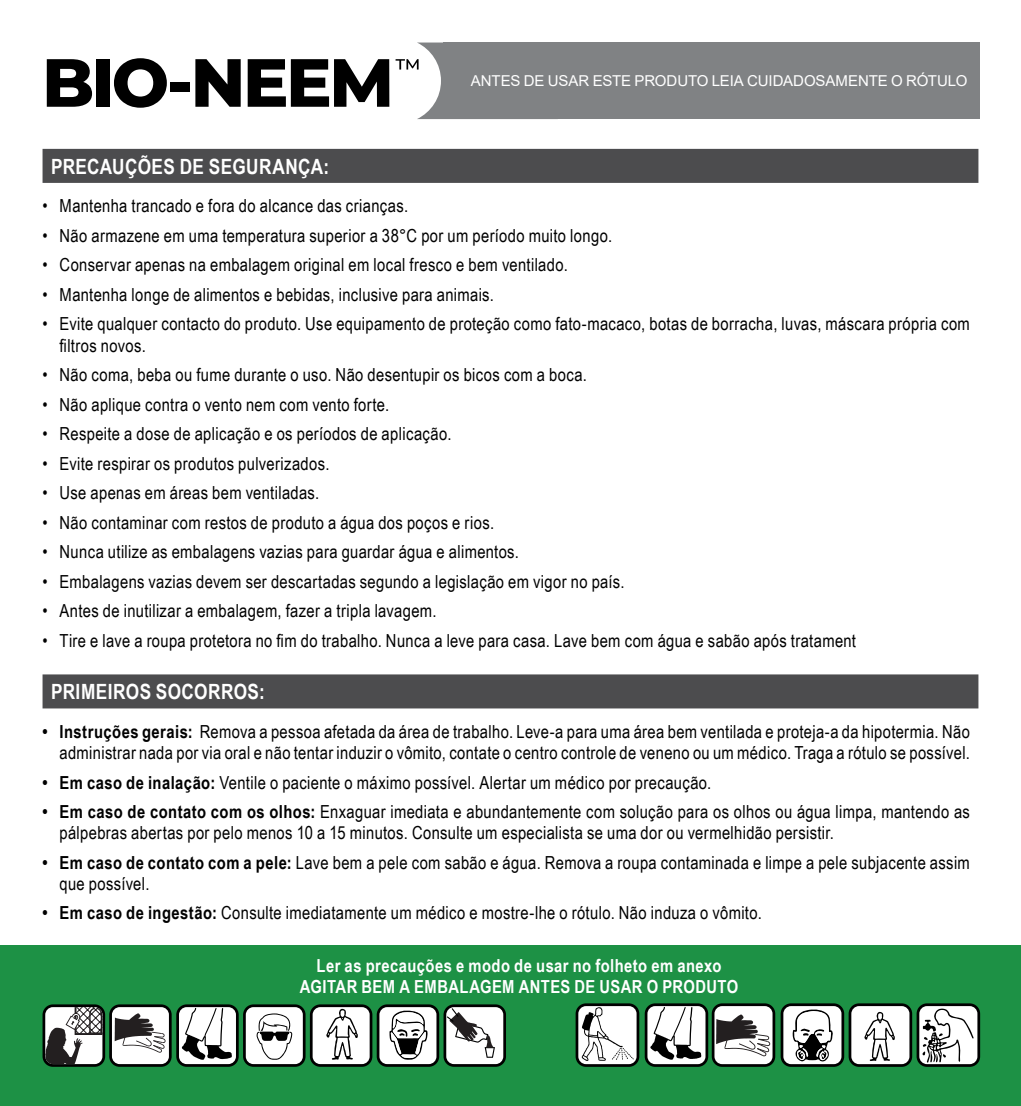
<style>
.page{position:relative;width:1021px;height:1106px;background:#fff}
.page>*{position:absolute;margin:0;border:0;box-sizing:border-box;transform-origin:0 0}
.t1{font:700 21px "Arial Narrow";letter-spacing:.02em;color:#fff}
.t2{font:18px/21px "Arial Narrow";letter-spacing:.02em;color:#000}
.t3{font:700 18px/21px "Arial Narrow";letter-spacing:.025em;color:#fff;text-align:center}
.t4{font:15px "Arial";letter-spacing:-.005em;color:#fff}
.s1{font-weight:700}
</style>
<div class="page">
<div style="left:43px;top:149px;width:935px;height:34px;background:#4c4c4e"></div>
<div style="left:443px;top:43px;width:537px;height:76px;background:#808284"></div>
<div style="left:43px;top:674px;width:935px;height:34px;background:#4c4c4e"></div>
<svg style="left:47px;top:59px;width:45px;height:48px"></svg>
<div style="left:97px;top:59px;width:13px;height:48px;background:#000"></div>
<svg style="left:114px;top:58px;width:53px;height:50px"></svg>
<div style="left:170px;top:82px;width:20px;height:10px;background:#000"></div>
<svg style="left:195px;top:59px;width:46px;height:48px"></svg>
<svg style="left:248px;top:59px;width:141px;height:48px"></svg>
<svg style="left:395px;top:43px;width:48px;height:76px"></svg>
<div style="left:0;top:945px;width:1020px;height:161px;background:#1d9145"></div>
<svg style="left:43px;top:1004px;width:463px;height:62px"></svg>
<svg style="left:575px;top:1003px;width:405px;height:63px"></svg>
<p class="t4" style="left:471px;top:72px;width:498px">ANTES DE USAR ESTE PRODUTO LEIA CUIDADOSAMENTE O RÓTULO</p>
<p class="t1" style="left:51px;top:158px;width:280px">PRECAUÇÕES DE SEGURANÇA:</p>
<p class="t2" style="left:43px;top:197px;width:367px">• Mantenha trancado e fora do alcance das crianças.</p>
<p class="t2" style="left:43px;top:227px;width:571px">• Não armazene em uma temperatura superior a 38°C por um período muito longo.</p>
<p class="t2" style="left:43px;top:256px;width:527px">• Conservar apenas na embalagem original em local fresco e bem ventilado.</p>
<p class="t2" style="left:43px;top:286px;width:453px">• Mantenha longe de alimentos e bebidas, inclusive para animais.</p>
<p class="t2" style="left:60px;top:315px;width:911px;text-indent:-17px">• Evite qualquer contacto do produto. Use equipamento de proteção como fato-macaco, botas de borracha, luvas, máscara própria com filtros novos.</p>
<p class="t2" style="left:43px;top:366px;width:546px">• Não coma, beba ou fume durante o uso. Não desentupir os bicos com a boca.</p>
<p class="t2" style="left:43px;top:395px;width:348px">• Não aplique contra o vento nem com vento forte.</p>
<p class="t2" style="left:43px;top:425px;width:410px">• Respeite a dose de aplicação e os períodos de aplicação.</p>
<p class="t2" style="left:43px;top:454px;width:288px">• Evite respirar os produtos pulverizados.</p>
<p class="t2" style="left:43px;top:484px;width:278px">• Use apenas em áreas bem ventiladas.</p>
<p class="t2" style="left:43px;top:513px;width:453px">• Não contaminar com restos de produto a água dos poços e rios.</p>
<p class="t2" style="left:43px;top:543px;width:478px">• Nunca utilize as embalagens vazias para guardar água e alimentos.</p>
<p class="t2" style="left:43px;top:572px;width:583px">• Embalagens vazias devem ser descartadas segundo a legislação em vigor no país.</p>
<p class="t2" style="left:43px;top:602px;width:395px">• Antes de inutilizar a embalagem, fazer a tripla lavagem.</p>
<p class="t2" style="left:43px;top:631px;width:815px">• Tire e lave a roupa protetora no fim do trabalho. Nunca a leve para casa. Lave bem com água e sabão após tratament</p>
<p class="t1" style="left:51px;top:684px;width:215px">PRIMEIROS SOCORROS:</p>
<p class="t2" style="left:43px;top:722px;width:928px;text-align:right"><span class="s1">• Instruções gerais:</span> Remova a pessoa afetada da área de trabalho. Leve-a para uma área bem ventilada e proteja-a da hipotermia. Não administrar nada por via oral e não tentar induzir o vômito, contate o centro controle de veneno ou um médico. Traga a rótulo se possível.</p>
<p class="t2" style="left:43px;top:773px;width:670px"><span class="s1">• Em caso de inalação:</span> Ventile o paciente o máximo possível. Alertar um médico por precaução.</p>
<p class="t2" style="left:60px;top:802px;width:911px;text-indent:-17px"><span class="s1">• Em caso de contato com os olhos:</span> Enxaguar imediata e abundantemente com solução para os olhos ou água limpa, mantendo as pálpebras abertas por pelo menos 10 a 15 minutos. Consulte um especialista se uma dor ou vermelhidão persistir.</p>
<p class="t2" style="left:60px;top:853px;width:911px;text-indent:-17px"><span class="s1">• Em caso de contato com a pele:</span> Lave bem a pele com sabão e água. Remova a roupa contaminada e limpe a pele subjacente assim que possível.</p>
<p class="t2" style="left:43px;top:904px;width:720px"><span class="s1">• Em caso de ingestão:</span> Consulte imediatamente um médico e mostre-lhe o rótulo. Não induza o vômito.</p>
<p class="t3" style="left:300px;top:956px;width:440px">Ler as precauções e modo de usar no folheto em anexo<br>AGITAR BEM A EMBALAGEM ANTES DE USAR O PRODUTO</p>
</div>
